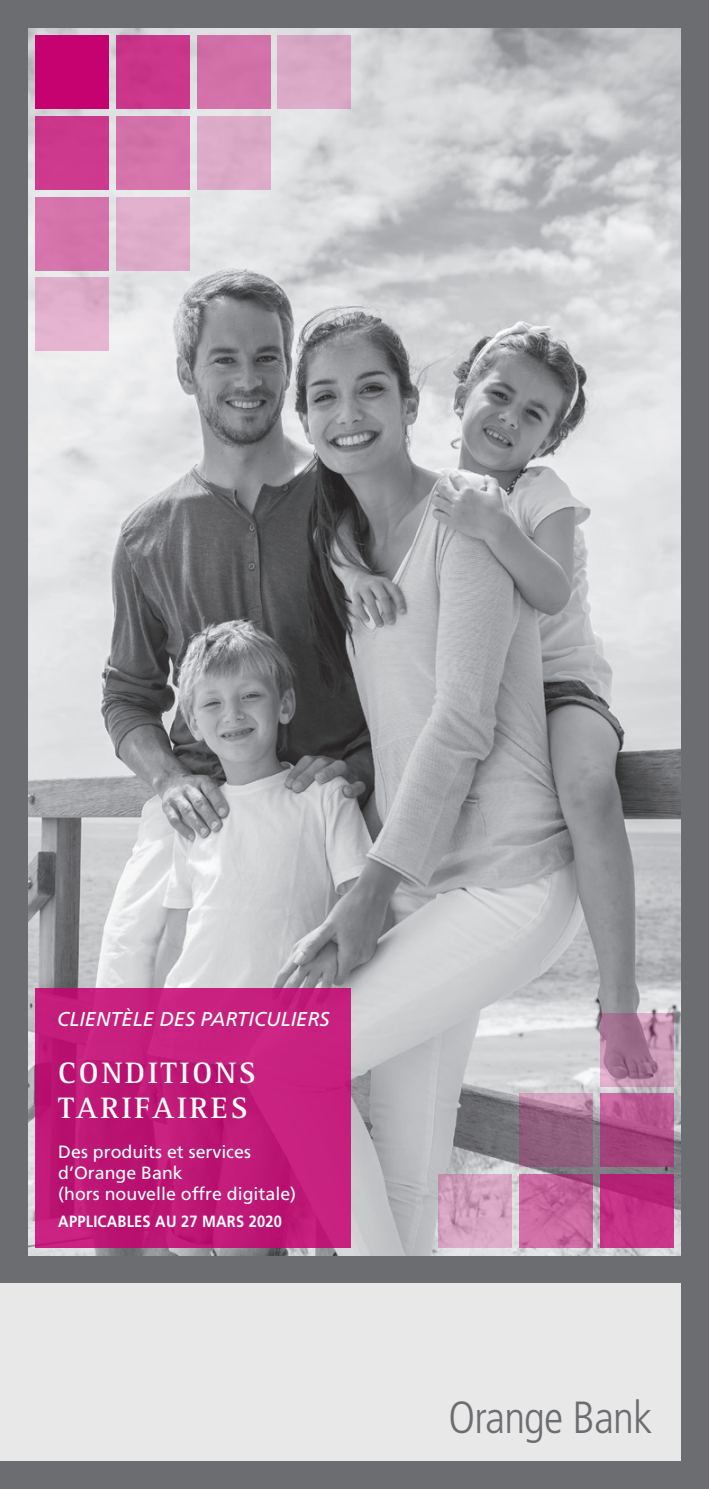
<style>
.page{position:relative;width:709px;height:1489px;background:#fff}
.page>*{position:absolute;margin:0;border:0;box-sizing:border-box;transform-origin:0 0}
.t1{font:300 condensed 45px "Frutiger";letter-spacing:-.02em;color:#6c6d70}
.t2{font:700 30.5px "Rotis Serif";letter-spacing:.1em;color:#fff}
.t3{font:italic 20px "Frutiger";color:#fff}
.t4{font:17.75px/21.2px "Frutiger";color:#fff}
.t5{font:700 16.25px "Frutiger";letter-spacing:.015em;color:#fff;scale:.9 1}
</style>
<div class="page">
<div style="left:0;top:0;width:709px;height:1488px;background:#6c6d70"></div>
<img style="left:28px;top:28px;width:652px;height:1226px">
<div style="left:116px;top:35px;width:74px;height:74px;background:#ca378a"></div>
<div style="left:197px;top:35px;width:73px;height:74px;background:#d371a9"></div>
<div style="left:277px;top:35px;width:74px;height:74px;background:#d8a8c5"></div>
<div style="left:35px;top:116px;width:74px;height:74px;background:#cd398d"></div>
<div style="left:116px;top:116px;width:74px;height:74px;background:#d573ab"></div>
<div style="left:197px;top:116px;width:73px;height:74px;background:#dbabc8"></div>
<div style="left:35px;top:197px;width:74px;height:73px;background:#d573ab"></div>
<div style="left:116px;top:197px;width:74px;height:73px;background:#ddadca"></div>
<div style="left:35px;top:277px;width:74px;height:74px;background:#e1b1ce"></div>
<div style="left:35px;top:35px;width:74px;height:74px;background:#c60170"></div>
<svg style="left:600px;top:1013px;width:73px;height:73px;background:#af809d"></svg>
<svg style="left:519px;top:1093px;width:74px;height:74px;background:#9a6a88"></svg>
<svg style="left:600px;top:1093px;width:73px;height:74px;background:#ad4c85"></svg>
<svg style="left:438px;top:1174px;width:74px;height:73px;background:#d1a1be"></svg>
<svg style="left:519px;top:1174px;width:74px;height:73px;background:#c6649d"></svg>
<svg style="left:600px;top:1174px;width:73px;height:73px;background:#bf2c80"></svg>
<div style="left:35px;top:988px;width:316px;height:259px;background:#c21c7a"></div>
<div style="left:0;top:1283px;width:680px;height:177px;background:#e8e8e9"></div>
<p class="t3" style="left:57px;top:1007px;width:274px">CLIENTÈLE DES PARTICULIERS</p>
<p class="t2" style="left:58px;top:1055px;width:199px">CONDITIONS</p>
<p class="t2" style="left:58px;top:1090px;width:191px">TARIFAIRES</p>
<p class="t4" style="left:58px;top:1140px;width:239px">Des produits et services d’Orange Bank<br>(hors nouvelle offre digitale)</p>
<p class="t5" style="left:58px;top:1211px;width:250px">APPLICABLES AU 27 MARS 2020</p>
<p class="t1" style="left:448px;top:1391px;width:205px">Orange Bank</p>
</div>
